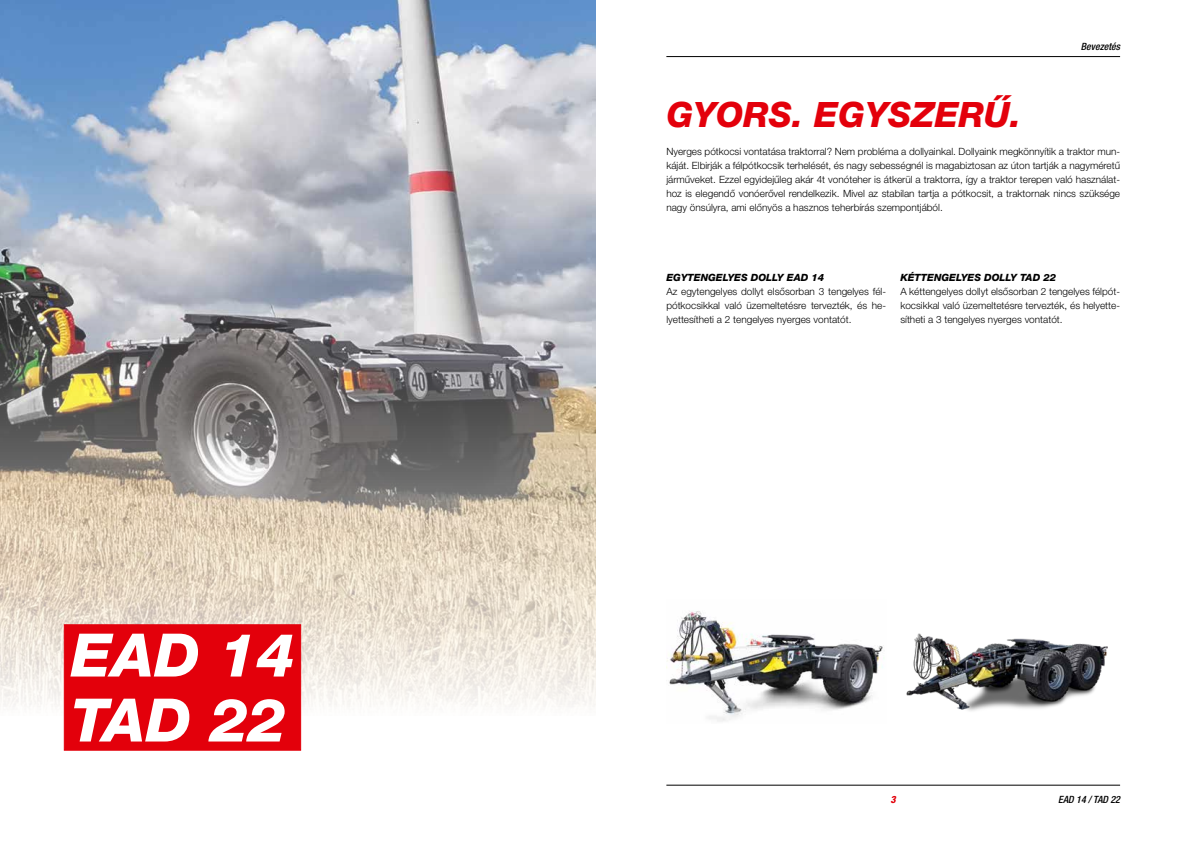
<style>
.page{position:relative;width:1191px;height:842px;background:#fff}
.page>*{position:absolute;margin:0;border:0;box-sizing:border-box;transform-origin:0 0}
.t1{font:italic 800 60px/65px "Helvetica Neue LT Pro";color:#fff}
.t2{font:italic 800 35px "Helvetica Neue LT Pro";color:#e3000b}
.t3{font:300 10px/14px "Helvetica Neue LT Pro";color:#000;text-align:justify}
.t4{font:italic 800 10px "Helvetica Neue LT Pro";color:#000}
.t5{font:italic 500 condensed 10px "Helvetica Neue LT Pro";color:#000}
.t6{font:italic 800 condensed 10px "Helvetica Neue LT Pro";color:#e3000b}
</style>
<div class="page">
<img style="left:0;top:0;width:595px;height:715px">
<hr style="left:666px;top:56px;width:454px;height:1px;background:#000">
<hr style="left:666px;top:785px;width:454px;height:1px;background:#000">
<img style="left:906px;top:633px;width:202px;height:78px">
<div style="left:64px;top:624px;width:237px;height:127px;background:#e3000b;border:1px solid #e3000b"></div>
<img style="left:666px;top:611px;width:218px;height:111px">
<h1 class="t1" style="left:71px;top:622px;width:225px">EAD 14<br>TAD 22</h1>
<p class="t5" style="left:1080px;top:41px;width:41px">Bevezetés</p>
<h2 class="t2" style="left:666px;top:94px;width:356px">GYORS. EGYSZERŰ.</h2>
<p class="t3" style="left:666px;top:144px;width:455px">Nyerges pótkocsi vontatása traktorral? Nem probléma a dollyainkal. Dollyaink megkönnyítik a traktor mun&shy;káját. Elbirják a félpótkocsik terhelését, és nagy sebességnél is magabiztosan az úton tartják a nagyméretű járműveket. Ezzel egyidejűleg akár 4t vonóteher is átkerül a traktorra, így a traktor terepen való használat&shy;hoz is elegendő vonóerővel rendelkezik. Mivel az stabilan tartja a pótkocsit, a traktornak nincs szüksége nagy önsúlyra, ami előnyös a hasznos teherbírás szempontjából.</p>
<p class="t4" style="left:666px;top:272px;width:159px">EGYTENGELYES DOLLY EAD 14</p>
<p class="t3" style="left:666px;top:284px;width:221px">Az egytengelyes dollyt elsősorban 3 tengelyes fél&shy;pótkocsikkal való üzemeltetésre tervezték, és he&shy;lyettesítheti a 2 tengelyes nyerges vontatót.</p>
<p class="t4" style="left:900px;top:272px;width:157px">KÉTTENGELYES DOLLY TAD 22</p>
<p class="t3" style="left:900px;top:284px;width:221px">A kéttengelyes dollyt elsősorban 2 tengelyes félpót&shy;kocsikkal való üzemeltetésre tervezték, és helyette&shy;sítheti a 3 tengelyes nyerges vontatót.</p>
<p class="t6" style="left:890px;top:793px;width:7px">3</p>
<p class="t5" style="left:1058px;top:793px;width:63px">EAD 14 / TAD 22</p>
</div>
